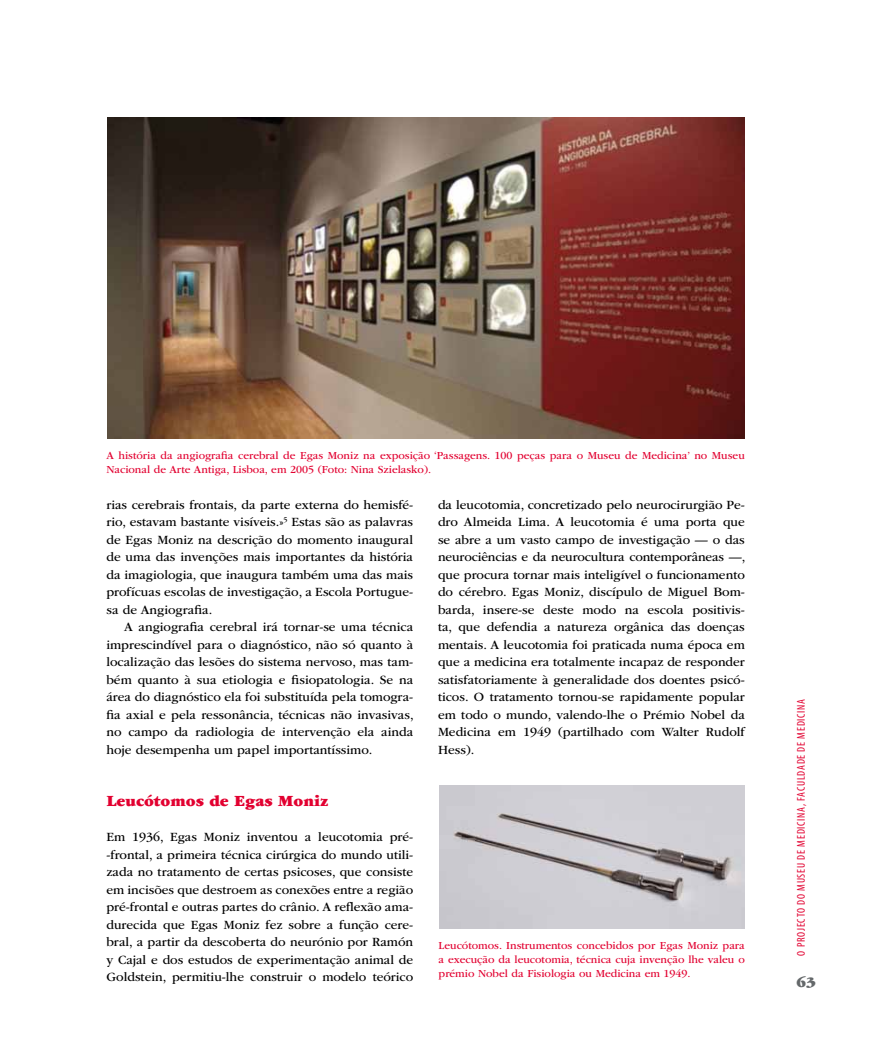
<style>
.page{position:relative;width:869px;height:1063px;background:#fff}
.page>*{position:absolute;margin:0;border:0;box-sizing:border-box;transform-origin:0 0}
.t1{font:16.25px "ITC Garamond Std Ult";color:#e20030}
.t2{font:15px "ITC Garamond Std Ult";color:#64686a}
.t3{font:13.12px/17.5px "ITC Garamond Std";color:#000;text-align:justify}
.t4{font:11.25px/13.8px "ITC Garamond Std";color:#e20030;text-align:justify}
.t5{font:condensed 11.25px "Myriad Pro";letter-spacing:.07em;color:#e20030}
</style>
<div class="page">
<img style="left:107px;top:118px;width:637px;height:320px">
<img style="left:439px;top:786px;width:305px;height:143px">
<p class="t4" style="left:106px;top:449px;width:639px">A história da angiografia cerebral de Egas Moniz na exposição ‘Passagens. 100 peças para o Museu de Medicina’ no Museu<br>Nacional de Arte Antiga, Lisboa, em 2005 (Foto: Nina Szielasko).</p>
<p class="t3" style="left:106px;top:496px;width:308px">rias cerebrais frontais, da parte externa do hemisfé‑ rio, estavam bastante visíveis.»<sup>5</sup> Estas são as palavras de Egas Moniz na descrição do momento inaugural de uma das invenções mais importantes da história da imagiologia, que inaugura também uma das mais profícuas escolas de investigação, a Escola Portugue‑ sa de Angiografia.</p>
<p class="t3" style="left:106px;top:619px;width:308px;text-indent:18px">A angiografia cerebral irá tornar‑se uma técnica imprescindível para o diagnóstico, não só quanto à localização das lesões do sistema nervoso, mas tam‑ bém quanto à sua etiologia e fisiopatologia. Se na área do diagnóstico ela foi substituída pela tomogra‑ fia axial e pela ressonância, técnicas não invasivas, no campo da radiologia de intervenção ela ainda hoje desempenha um papel importantíssimo.</p>
<p class="t1" style="left:106px;top:792px;width:223px">Leucótomos de Egas Moniz</p>
<p class="t3" style="left:106px;top:829px;width:308px">Em 1936, Egas Moniz inventou a leucotomia pré-‑frontal, a primeira técnica cirúrgica do mundo utili‑ zada no tratamento de certas psicoses, que consiste em incisões que destroem as conexões entre a região pré‑frontal e outras partes do crânio. A reflexão ama‑ durecida que Egas Moniz fez sobre a função cere‑ bral, a partir da descoberta do neurónio por Ramón y Cajal e dos estudos de experimentação animal de Goldstein, permitiu‑lhe construir o modelo teórico</p>
<p class="t3" style="left:438px;top:496px;width:308px">da leucotomia, concretizado pelo neurocirurgião Pe‑ dro Almeida Lima. A leucotomia é uma porta que se abre a um vasto campo de investigação — o das neurociências e da neurocultura contemporâneas —, que procura tornar mais inteligível o funcionamento do cérebro. Egas Moniz, discípulo de Miguel Bom‑ barda, insere‑se deste modo na escola positivis‑ ta, que defendia a natureza orgânica das doenças mentais. A leucotomia foi praticada numa época em que a medicina era totalmente incapaz de responder satisfatoriamente à generalidade dos doentes psicó‑ ticos. O tratamento tornou‑se rapidamente popular em todo o mundo, valendo‑lhe o Prémio Nobel da Medicina em 1949 (partilhado com Walter Rudolf Hess).</p>
<p class="t4" style="left:438px;top:939px;width:307px">Leucótomos. Instrumentos concebidos por Egas Moniz para a execução da leucotomia, técnica cuja invenção lhe valeu o prémio Nobel da Fisiologia ou Medicina em 1949.</p>
<p class="t5" style="left:794px;top:956px;width:258px;rotate:-90deg">o projecto do museu de medicina, faculdade de medicina</p>
<p class="t2" style="left:796px;top:974px;width:21px">63</p>
</div>
